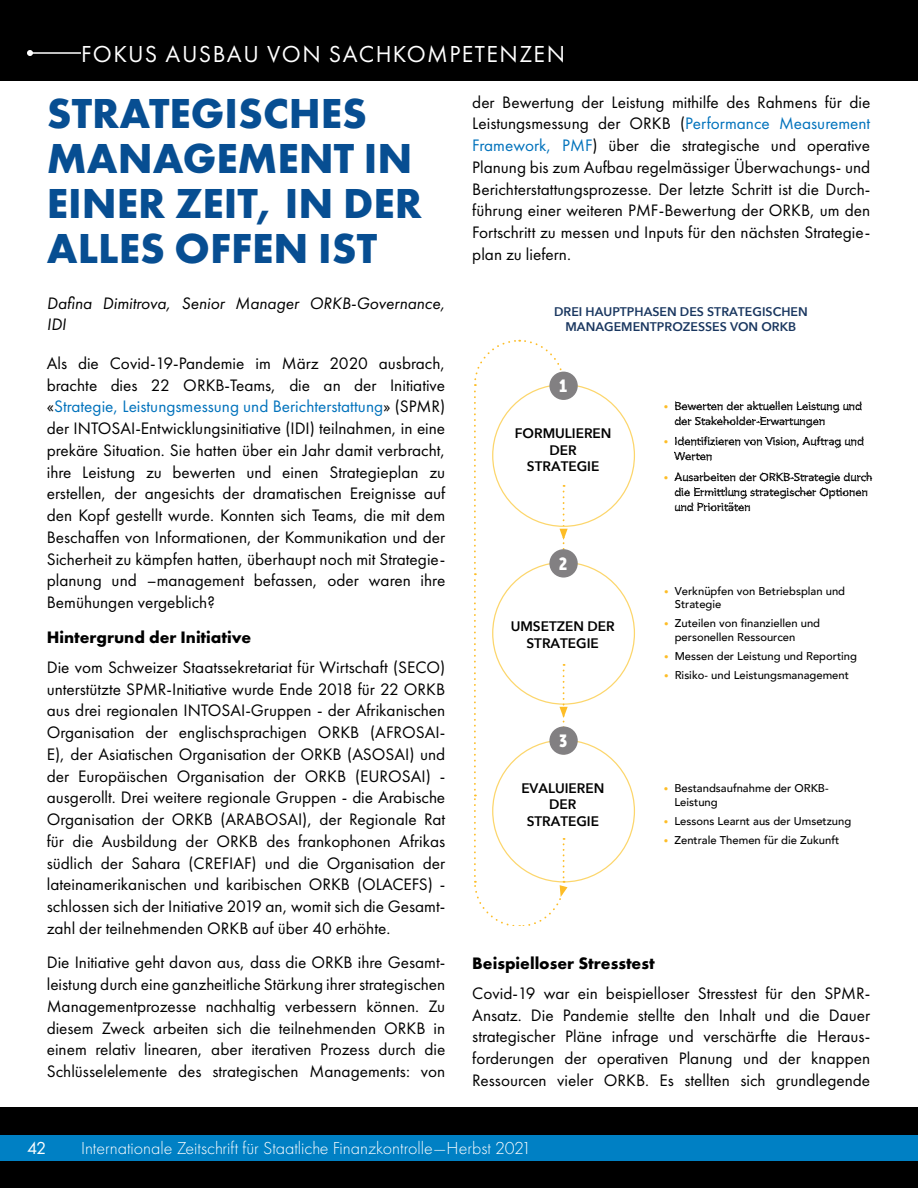
<style>
.page{position:relative;width:918px;height:1188px;background:#fff}
.page>*{position:absolute;margin:0;border:0;box-sizing:border-box;transform-origin:0 0}
.Artikel_Header_blau{font:700 43.5px/45px "Futura PT";color:#074e92}
.Header_Kern_links_16{font:24px "Futura PT";letter-spacing:.06em;color:#fff}
.t1{font:300 18px "Futura PT";color:#fff}
.t2{font:18px "Futura PT";color:#fff}
.t3{font:17.55px "Museo Sans Cond 900";color:#fff}
.FT_Fließtext_WEIT_DS{font:17.25px/21.8px "Futura PT";color:#000;text-align:justify}
.Autorenhinweis{font:italic 17.25px/21px "Futura PT";color:#000}
.FT_Fließtext_WEIT_DS-2{font:700 17.25px "Futura PT";color:#000}
.t4{font:600 13.8px/16.5px "Avenir Next";color:#000;text-align:center}
.t5{font:600 12.45px/15px "Avenir Next";color:#1a3760;text-align:center}
.t6{font:500 11.25px/14.9px "Avenir";color:#000}
.s1{color:#0072bc}
.s2{font-family:"Museo Sans 300";font-weight:400;color:#fdbd27}
</style>
<div class="page">
<div style="left:0;top:1107px;width:918px;height:81px;background:#000"></div>
<div style="left:0;top:1135px;width:918px;height:26px;background:#0080c4"></div>
<div style="left:0;top:0;width:918px;height:81px;background:#000"></div>
<hr style="left:30px;top:52px;width:51px;height:2px;background:#fff">
<svg style="left:27px;top:50px;width:6px;height:6px"></svg>
<div style="left:549px;top:549px;width:29px;height:29px;background:#828082;border-radius:50%"></div>
<div style="left:549px;top:726px;width:29px;height:29px;background:#828082;border-radius:50%"></div>
<div style="left:549px;top:372px;width:29px;height:28px;background:#828082;border-radius:50%"></div>
<svg style="left:474px;top:339px;width:94px;height:587px"></svg>
<p class="Header_Kern_links_16" style="left:81px;top:40px;width:485px">FOKUS AUSBAU VON SACHKOMPETENZEN</p>
<h1 class="Artikel_Header_blau" style="left:47px;top:89px;width:377px">STRATEGISCHES<br>MANAGEMENT IN<br>EINER ZEIT, IN DER<br>ALLES OFFEN IST</h1>
<p class="Autorenhinweis" style="left:47px;top:293px;width:400px">Dafina Dimitrova, Senior Manager ORKB-Governance,<br>IDI</p>
<p class="FT_Fließtext_WEIT_DS" style="left:47px;top:352px;width:400px">Als die Covid-19-Pandemie im März 2020 ausbrach, brachte dies 22 ORKB-Teams, die an der Initiative «<span class="s1">Strategie, Leistungsmessung und Berichterstattung</span>» (SPMR) der INTOSAI-Entwicklungsinitiative (IDI) teilnahmen, in eine prekäre Situation. Sie hatten über ein Jahr damit verbracht, ihre Leistung zu bewerten und einen Strategieplan zu erstellen, der angesichts der dramatischen Ereignisse auf den Kopf gestellt wurde. Konnten sich Teams, die mit dem Beschaffen von Informationen, der Kommunikation und der Sicherheit zu kämpfen hatten, überhaupt noch mit Strategie&shy;planung und –management befassen, oder waren ihre Bemühungen vergeblich?</p>
<p class="FT_Fließtext_WEIT_DS-2" style="left:47px;top:626px;width:206px">Hintergrund der Initiative</p>
<p class="FT_Fließtext_WEIT_DS" style="left:47px;top:656px;width:400px">Die vom Schweizer Staatssekretariat für Wirtschaft (SECO) unterstützte SPMR-Initiative wurde Ende 2018 für 22 ORKB aus drei regionalen INTOSAI-Gruppen - der Afrikanischen Organisation der englischsprachigen ORKB (AFROSAI-E), der Asiatischen Organisation der ORKB (ASOSAI) und der Europäischen Organisation der ORKB (EUROSAI) - ausgerollt. Drei weitere regionale Gruppen - die Arabische Organisation der ORKB (ARABOSAI), der Regionale Rat für die Ausbildung der ORKB des frankophonen Afrikas südlich der Sahara (CREFIAF) und die Organisation der lateinamerikanischen und karibischen ORKB (OLACEFS) - schlossen sich der Initiative 2019 an, womit sich die Gesamt&shy;zahl der teilnehmenden ORKB auf über 40 erhöhte.</p>
<p class="FT_Fließtext_WEIT_DS" style="left:47px;top:952px;width:400px">Die Initiative geht davon aus, dass die ORKB ihre Gesamt&shy;leistung durch eine ganzheitliche Stärkung ihrer strategischen Managementprozesse nachhaltig verbessern können. Zu diesem Zweck arbeiten sich die teilnehmenden ORKB in einem relativ linearen, aber iterativen Prozess durch die Schlüsselelemente des strategischen Managements: von</p>
<p class="FT_Fließtext_WEIT_DS" style="left:472px;top:91px;width:400px">der Bewertung der Leistung mithilfe des Rahmens für die Leistungsmessung der ORKB (<span class="s1">Performance Measurement Framework, PMF</span>) über die strategische und operative Planung bis zum Aufbau regelmässiger Überwachungs- und Berichterstattungsprozesse. Der letzte Schritt ist die Durch&shy;führung einer weiteren PMF-Bewertung der ORKB, um den Fortschritt zu messen und Inputs für den nächsten Strategie&shy;plan zu liefern.</p>
<p class="t5" style="left:554px;top:304px;width:255px">DREI HAUPTPHASEN DES STRATEGISCHEN<br>MANAGEMENTPROZESSES VON ORKB</p>
<p class="t3" style="left:559px;top:376px;width:9px">1</p>
<p class="t4" style="left:515px;top:425px;width:98px">FORMULIEREN<br>DER<br>STRATEGIE</p>
<p class="t3" style="left:559px;top:554px;width:10px">2</p>
<p class="t4" style="left:511px;top:618px;width:105px">UMSETZEN DER<br>STRATEGIE</p>
<p class="t3" style="left:559px;top:731px;width:10px">3</p>
<p class="t4" style="left:521px;top:780px;width:85px">EVALUIEREN<br>DER<br>STRATEGIE</p>
<p class="t6" style="left:674px;top:398px;width:189px;text-indent:-11px"><span class="s2">•</span> Bewerten der aktuellen Leistung und der Stakeholder-Erwartungen</p>
<p class="t6" style="left:674px;top:433px;width:191px;text-indent:-11px"><span class="s2">•</span> Identifizieren von Vision, Auftrag und<br>Werten</p>
<p class="t6" style="left:674px;top:469px;width:200px;text-indent:-11px"><span class="s2">•</span> Ausarbeiten der ORKB-Strategie durch die Ermittlung strategischer Optionen und Prioritäten</p>
<p class="t6" style="left:675px;top:584px;width:172px;line-height:13.5px;text-indent:-11px"><span class="s2">•</span> Verknüpfen von Betriebsplan und<br>Strategie</p>
<p class="t6" style="left:675px;top:616px;width:147px;line-height:13.5px;text-indent:-11px"><span class="s2">•</span> Zuteilen von finanziellen und personellen Ressourcen</p>
<p class="t6" style="left:664px;top:648px;width:194px"><span class="s2">•</span> Messen der Leistung und Reporting</p>
<p class="t6" style="left:664px;top:667px;width:186px"><span class="s2">•</span> Risiko- und Leistungsmanagement</p>
<p class="t6" style="left:674px;top:781px;width:156px;line-height:13.5px;text-indent:-11px"><span class="s2">•</span> Bestandsaufnahme der ORKB-<br>Leistung</p>
<p class="t6" style="left:664px;top:813px;width:189px"><span class="s2">•</span> Lessons Learnt aus der Umsetzung</p>
<p class="t6" style="left:664px;top:832px;width:177px"><span class="s2">•</span> Zentrale Themen für die Zukunft</p>
<p class="FT_Fließtext_WEIT_DS-2" style="left:472px;top:952px;width:184px">Beispielloser Stresstest</p>
<p class="FT_Fließtext_WEIT_DS" style="left:472px;top:982px;width:400px">Covid-19 war ein beispielloser Stresstest für den SPMR-Ansatz. Die Pandemie stellte den Inhalt und die Dauer strategischer Pläne infrage und verschärfte die Heraus&shy;forderungen der operativen Planung und der knappen Ressourcen vieler ORKB. Es stellten sich grundlegende</p>
<p class="t2" style="left:27px;top:1138px;width:21px">42</p>
<p class="t1" style="left:81px;top:1138px;width:452px">Internationale Zeitschrift für Staatliche Finanzkontrolle—Herbst 2021</p>
</div>
